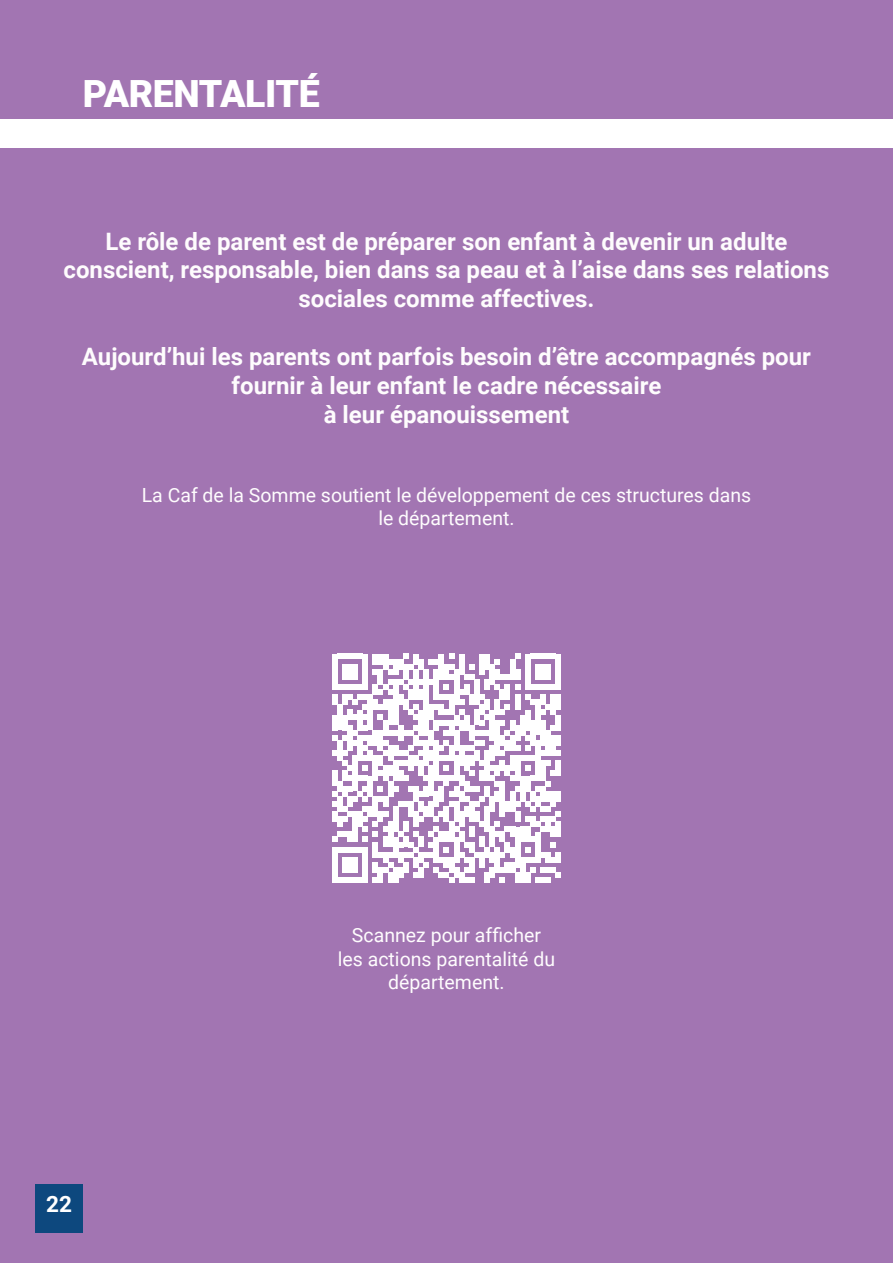
<style>
.page{position:relative;width:893px;height:1263px;background:#fff}
.page>*{position:absolute;margin:0;border:0;box-sizing:border-box;transform-origin:0 0}
.t1{font:900 37.5px "Roboto";letter-spacing:-.01em;color:#fff}
.t2{font:700 24px/28.8px "Roboto";color:#fefcfd;text-align:center}
.t3{font:700 22.5px "Roboto";color:#fff}
.t4{font:19.5px/23.4px "Roboto";color:#fefcfd;text-align:center}
</style>
<div class="page">
<div style="left:1px;top:1px;width:892px;height:1262px;background:#a275b2"></div>
<div style="left:1px;top:119px;width:892px;height:28px;background:#fff"></div>
<div style="left:35px;top:1185px;width:48px;height:48px;background:#0d487e"></div>
<svg style="left:332px;top:654px;width:229px;height:229px"></svg>
<h1 class="t1" style="left:83px;top:68px;width:238px">PARENTALITÉ</h1>
<p class="t2" style="left:64px;top:226px;width:767px">Le rôle de parent est de préparer son enfant à devenir un adulte conscient, responsable, bien dans sa peau et à l’aise dans ses relations sociales comme affectives.</p>
<p class="t2" style="left:82px;top:341px;width:731px">Aujourd’hui les parents ont parfois besoin d’être accompagnés pour fournir à leur enfant le cadre nécessaire<br>à leur épanouissement</p>
<p class="t4" style="left:142px;top:482px;width:611px">La Caf de la Somme soutient le développement de ces structures dans le département.</p>
<p class="t3" style="left:46px;top:1188px;width:27px">22</p>
<p class="t4" style="left:338px;top:923px;width:219px">Scannez pour afficher les actions parentalité du département.</p>
</div>
